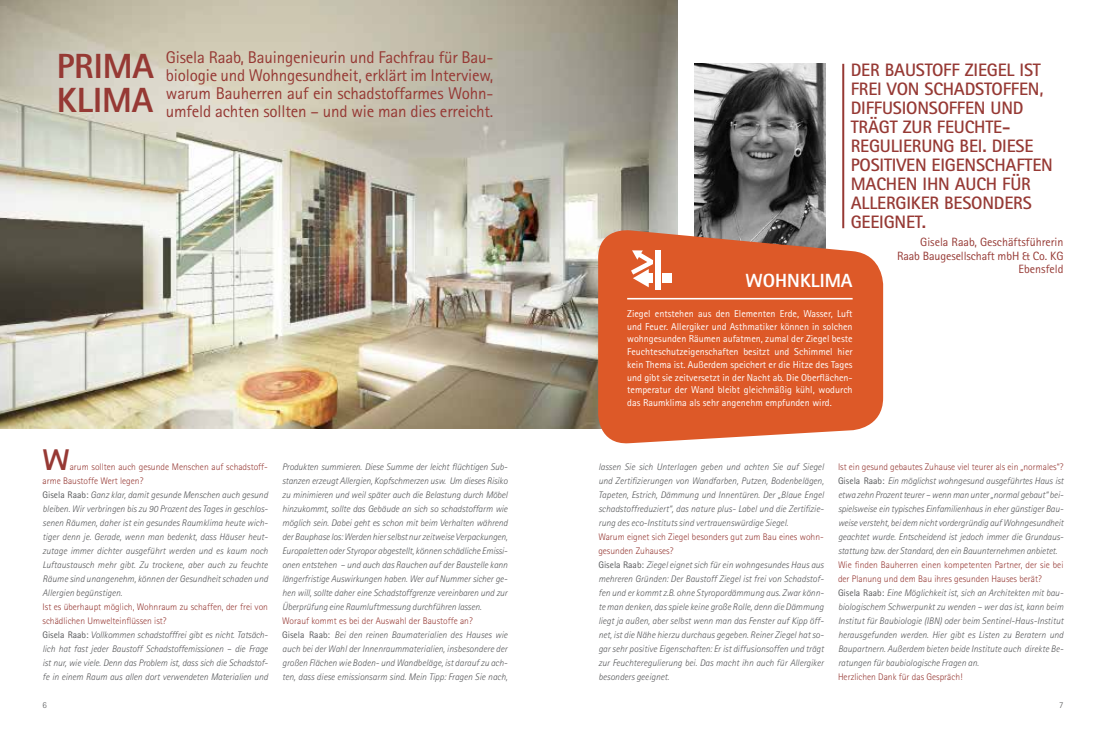
<style>
.page{position:relative;width:1106px;height:740px;background:#fff}
.page>*{position:absolute;margin:0;border:0;box-sizing:border-box;transform-origin:0 0}
.t1{font:800 35px/34px "Rotis Sans Serif Std";color:#963934}
.t2{font:800 30px "Rotis Sans Serif Std";color:#963934}
.t3{font:800 19.1px "Rotis Sans Serif Std";color:#fff}
.t4{font:700 18px/19px "Rotis Sans Serif Std";letter-spacing:-.01em;color:#963934}
.t5{font:17px/18px "Rotis Sans Serif Std";letter-spacing:-.01em;color:#963934;text-align:justify}
.t6{font:12px/13.5px "Rotis Sans Serif Std";color:#963934;text-align:right}
.t7{font:10.1px/12.7px "Rotis Sans Serif Std";color:#fff;text-align:justify}
.t8{font:italic 300 9.5px/14px "Rotis Sans Serif Std";color:#58595b}
.t9{font:300 9.5px "Rotis Sans Serif Std";color:#963934}
.t10{font:300 9px "Rotis Sans Serif Std";color:#58595b}
.s1{font-style:normal;color:#963934}
.s2{font-weight:400;font-style:normal}
</style>
<div class="page">
<img style="left:0;top:0;width:677px;height:428px">
<hr style="left:842px;top:64px;width:2px;height:164px;background:#963934">
<img style="left:694px;top:64px;width:132px;height:163px">
<svg style="left:598px;top:227px;width:285px;height:217px;background:#db673b"></svg>
<hr style="left:627px;top:298px;width:225px;height:1px;background:#fff">
<div style="left:655px;top:250px;width:5px;height:39px;background:#fff"></div>
<div style="left:662px;top:273px;width:10px;height:10px;background:#fff"></div>
<svg style="left:631px;top:250px;width:22px;height:37px"></svg>
<h1 class="t1" style="left:57px;top:49px;width:99px">PRIMA<br>KLIMA</h1>
<h3 class="t5" style="left:166px;top:48px;width:329px">Gisela Raab, Bauingenieurin und Fachfrau für Bau&shy;biologie und Wohngesundheit, erklärt im Interview, warum Bauherren auf ein schadstoffarmes Wohn&shy;umfeld achten sollten – und wie man dies erreicht.</h3>
<h2 class="t2" style="left:43px;top:441px;width:29px">W</h2>
<p class="t8" style="left:43px;top:460px;width:227px;text-indent:27px"><span class="s1">arum sollten auch gesunde Menschen auf schadstoff&shy;arme Baustoffe Wert legen?<br></span><span class="s2">Gisela Raab:</span> Ganz klar, damit gesunde Menschen auch gesund bleiben. Wir verbringen bis zu 90 Prozent des Tages in geschlos&shy;senen Räumen, daher ist ein gesundes Raumklima heute wich&shy;tiger denn je. Gerade, wenn man bedenkt, dass Häuser heut&shy;zutage immer dichter ausgeführt werden und es kaum noch Luftaustausch mehr gibt. Zu trockene, aber auch zu feuchte Räume sind unangenehm, können der Gesundheit schaden und Allergien begünstigen.</p>
<p class="t8" style="left:43px;top:600px;width:227px"><span class="s1">Ist es überhaupt möglich, Wohnraum zu schaffen, der frei von schädlichen Umwelteinflüssen ist?<br></span><span class="s2">Gisela Raab:</span> Vollkommen schadstofffrei gibt es nicht. Tatsäch&shy;lich hat fast jeder Baustoff Schadstoffemissionen – die Frage ist nur, wie viele. Denn das Problem ist, dass sich die Schadstof&shy;fe in einem Raum aus allen dort verwendeten Materialien und</p>
<p class="t8" style="left:282px;top:460px;width:227px;text-align:justify">Produkten summieren. Diese Summe der leicht flüchtigen Sub&shy;stanzen erzeugt Allergien, Kopfschmerzen usw. Um dieses Risiko zu minimieren und weil später auch die Belastung durch Möbel hinzukommt, sollte das Gebäude an sich so schadstoffarm wie möglich sein. Dabei geht es schon mit beim Verhalten während der Bauphase los: Werden hier selbst nur zeitweise Verpackungen, Europaletten oder Styropor abgestellt, können schädliche Emissi&shy;onen entstehen – und auch das Rauchen auf der Baustelle kann längerfristige Auswirkungen haben. Wer auf Nummer sicher ge&shy;hen will, sollte daher eine Schadstoffgrenze vereinbaren und zur Überprüfung eine Raumluftmessung durchführen lassen.</p>
<p class="t8" style="left:282px;top:614px;width:227px"><span class="s1">Worauf kommt es bei der Auswahl der Baustoffe an?<br></span><span class="s2">Gisela Raab:</span> Bei den reinen Baumaterialien des Hauses wie auch bei der Wahl der Innenraummaterialien, insbesondere der großen Flächen wie Boden- und Wandbeläge, ist darauf zu ach&shy;ten, dass diese emissionsarm sind. Mein Tipp: Fragen Sie nach,</p>
<h3 class="t4" style="left:850px;top:60px;width:204px">DER BAUSTOFF ZIEGEL IST<br>FREI VON SCHADSTOFFEN,<br>DIFFUSIONSOFFEN UND<br>TRÄGT ZUR FEUCHTE-<br>REGULIERUNG BEI. DIESE<br>POSITIVEN EIGENSCHAFTEN<br>MACHEN IHN AUCH FÜR<br>ALLERGIKER BESONDERS<br>GEEIGNET.</h3>
<p class="t6" style="left:897px;top:235px;width:168px">Gisela Raab, Geschäftsführerin<br>Raab Baugesellschaft mbH &amp; Co. KG<br>Ebensfeld</p>
<h3 class="t3" style="left:745px;top:268px;width:108px">WOHNKLIMA</h3>
<p class="t7" style="left:627px;top:307px;width:227px">Ziegel entstehen aus den Elementen Erde, Wasser, Luft und Feuer. Allergiker und Asthmatiker können in solchen wohngesunden Räumen aufatmen, zumal der Ziegel beste Feuchteschutzeigenschaften besitzt und Schimmel hier kein Thema ist. Außerdem speichert er die Hitze des Tages und gibt sie zeitversetzt in der Nacht ab. Die Oberflächen&shy;temperatur der Wand bleibt gleichmäßig kühl, wodurch das Raumklima als sehr angenehm empfunden wird.</p>
<p class="t8" style="left:598px;top:460px;width:227px;text-align:justify">lassen Sie sich Unterlagen geben und achten Sie auf Siegel und Zertifizierungen von Wandfarben, Putzen, Bodenbelägen, Tapeten, Estrich, Dämmung und Innentüren. Der „Blaue Engel schadstoffreduziert“, das nature plus- Label und die Zertifizie&shy;rung des eco-Instituts sind vertrauenswürdige Siegel.</p>
<p class="t8" style="left:598px;top:530px;width:227px"><span class="s1">Warum eignet sich Ziegel besonders gut zum Bau eines wohn&shy;gesunden Zuhauses?<br></span><span class="s2">Gisela Raab:</span> Ziegel eignet sich für ein wohngesundes Haus aus mehreren Gründen: Der Baustoff Ziegel ist frei von Schadstof&shy;fen und er kommt z.B. ohne Styropordämmung aus. Zwar könn&shy;te man denken, das spiele keine große Rolle, denn die Dämmung liegt ja außen, aber selbst wenn man das Fenster auf Kipp öff&shy;net, ist die Nähe hierzu durchaus gegeben. Reiner Ziegel hat so&shy;gar sehr positive Eigenschaften: Er ist diffusionsoffen und trägt zur Feuchteregulierung bei. Das macht ihn auch für Allergiker besonders geeignet.</p>
<p class="t8" style="left:838px;top:460px;width:227px;text-align:justify"><span class="s1">Ist ein gesund gebautes Zuhause viel teurer als ein „normales“?<br></span><span class="s2">Gisela Raab:</span> Ein möglichst wohngesund ausgeführtes Haus ist etwa zehn Prozent teurer – wenn man unter „normal gebaut“ bei&shy;spielsweise ein typisches Einfamilienhaus in eher günstiger Bau&shy;weise versteht, bei dem nicht vordergründig auf Wohngesundheit geachtet wurde. Entscheidend ist jedoch immer die Grundaus&shy;stattung bzw. der Standard, den ein Bauunternehmen anbietet.</p>
<p class="t8" style="left:838px;top:558px;width:227px"><span class="s1">Wie finden Bauherren einen kompetenten Partner, der sie bei der Planung und dem Bau ihres gesunden Hauses berät?<br></span><span class="s2">Gisela Raab:</span> Eine Möglichkeit ist, sich an Architekten mit bau&shy;biologischem Schwerpunkt zu wenden – wer das ist, kann beim Institut für Baubiologie (IBN) oder beim Sentinel-Haus-Institut herausgefunden werden. Hier gibt es Listen zu Beratern und Baupartnern. Außerdem bieten beide Institute auch direkte Be&shy;ratungen für baubiologische Fragen an.</p>
<p class="t9" style="left:838px;top:671px;width:126px">Herzlichen Dank für das Gespräch!</p>
<p class="t10" style="left:43px;top:700px;width:6px">6</p>
<p class="t10" style="left:1059px;top:700px;width:6px">7</p>
</div>
